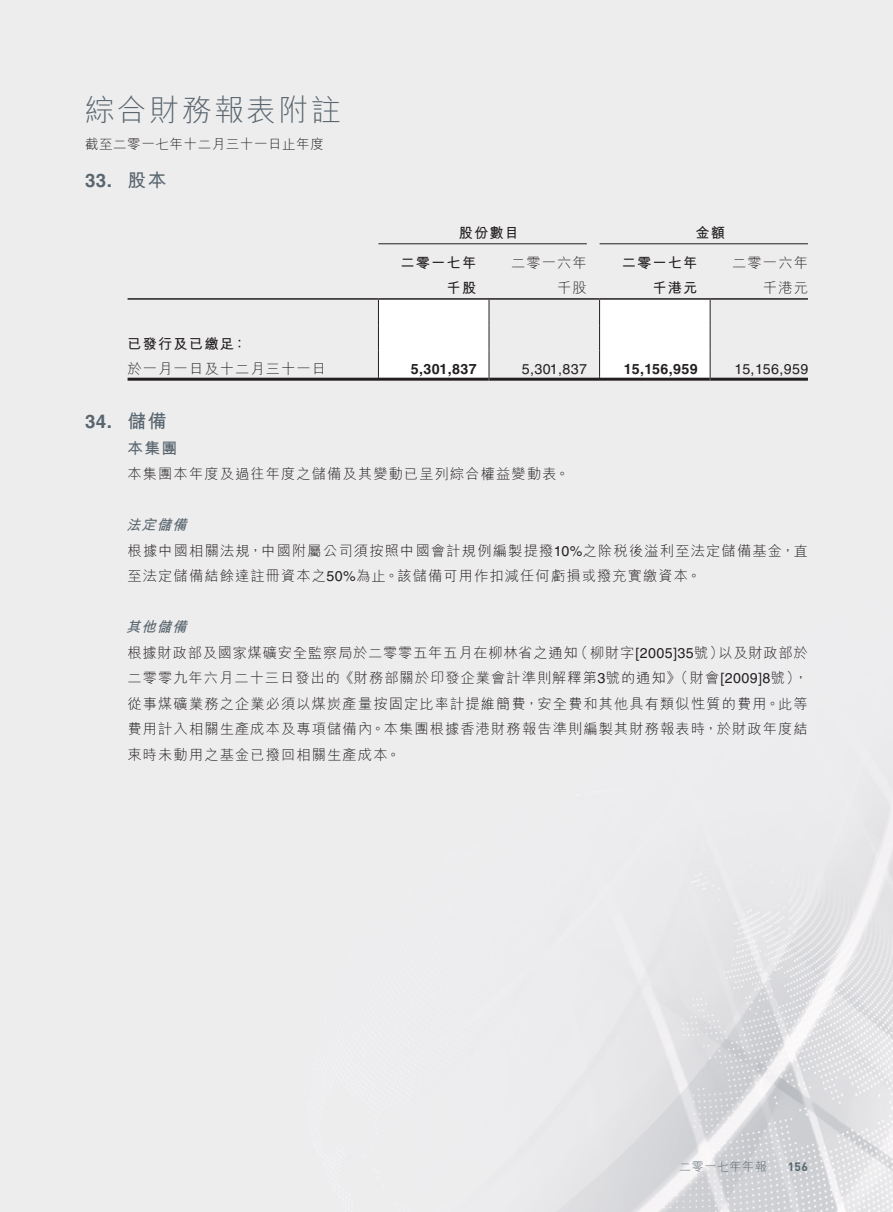
<style>
.page{position:relative;width:893px;height:1212px;background:#fff}
.page>*{position:absolute;margin:0;border:0;box-sizing:border-box;transform-origin:0 0}
.t1{font:300 30px "M Hei HK";letter-spacing:.075em;color:#59666f}
.Heading_1{font:700 18.75px "Helvetica LT Std";color:#59666f}
.Heading_1-2{font:700 18.75px "M Hei HK";color:#59666f}
.Heading_2{font:700 15.75px "M Hei HK";color:#59666f}
.Body_Text{font:300 14.25px/25.5px "M Hei HK";letter-spacing:.08em;color:#231f20}
.Body_Text-2{font:14.25px "Helvetica LT Std";letter-spacing:.03em;color:#231f20}
.Body_Text-3{font:700 14.25px "M Hei HK";letter-spacing:.08em;color:#231f20}
.Body_Text-4{font:700 14.25px "Helvetica LT Std";letter-spacing:.03em;color:#231f20}
.Heading_3{font:italic 700 14.25px "M Hei HK";color:#59666f}
.t2{font:300 13.5px "M Hei HK";letter-spacing:.045em;color:#231f20}
.t3{font:300 12px "M Hei HK";letter-spacing:.05em;color:#59666f}
.t4{font:700 12px "DIN";color:#59666f}
.s1{font-family:"Helvetica LT Std";font-weight:400}
.s2{font-family:"M Hei HK";font-weight:300}
</style>
<div class="page">
<div style="left:1px;top:0;width:892px;height:1212px;background:#eeedee"></div>
<img style="left:0;top:0;width:1px;height:1212px">
<svg style="left:378px;top:300px;width:333px;height:81px"></svg>
<hr style="left:378px;top:243px;width:209px;height:1px;background:#231f20">
<hr style="left:600px;top:243px;width:208px;height:1px;background:#231f20">
<hr style="left:128px;top:298px;width:250px;height:2px;background:#231f20">
<hr style="left:378px;top:298px;width:111px;height:2px;background:#231f20">
<hr style="left:489px;top:298px;width:111px;height:2px;background:#231f20">
<hr style="left:600px;top:298px;width:110px;height:2px;background:#231f20">
<hr style="left:710px;top:298px;width:98px;height:2px;background:#231f20">
<hr style="left:128px;top:378px;width:250px;height:3px;background:#231f20">
<hr style="left:379px;top:378px;width:110px;height:3px;background:#231f20">
<hr style="left:489px;top:378px;width:110px;height:3px;background:#231f20">
<hr style="left:600px;top:378px;width:110px;height:3px;background:#231f20">
<hr style="left:710px;top:378px;width:98px;height:3px;background:#231f20">
<h1 class="t1" style="left:85px;top:95px;width:257px">綜合財務報表附註</h1>
<p class="t2" style="left:85px;top:138px;width:240px">截至二零一七年十二月三十一日止年度</p>
<p class="Heading_1-2" style="left:128px;top:166px;width:40px">股本</p>
<p class="Heading_1" style="left:85px;top:169px;width:29px">33.</p>
<p class="Heading_1" style="left:85px;top:410px;width:29px">34.</p>
<p class="Body_Text-3" style="left:128px;top:333px;width:121px">已發行及已繳足：</p>
<p class="Body_Text" style="left:128px;top:356px;width:200px">於一月一日及十二月三十一日</p>
<p class="Heading_1-2" style="left:128px;top:408px;width:40px">儲備</p>
<p class="Body_Text-3" style="left:459px;top:222px;width:62px">股份數目</p>
<p class="Body_Text-3" style="left:695px;top:222px;width:31px">金額</p>
<p class="Body_Text-3" style="left:401px;top:252px;width:77px">二零一七年</p>
<p class="Body_Text" style="left:511px;top:250px;width:77px">二零一六年</p>
<p class="Body_Text-3" style="left:622px;top:252px;width:77px">二零一七年</p>
<p class="Body_Text" style="left:732px;top:250px;width:77px">二零一六年</p>
<p class="Body_Text-3" style="left:447px;top:278px;width:31px">千股</p>
<p class="Body_Text" style="left:557px;top:275px;width:31px">千股</p>
<p class="Body_Text-3" style="left:652px;top:278px;width:46px">千港元</p>
<p class="Body_Text" style="left:763px;top:275px;width:46px">千港元</p>
<p class="Body_Text-4" style="left:411px;top:361px;width:67px">5,301,837</p>
<p class="Body_Text-2" style="left:522px;top:361px;width:67px">5,301,837</p>
<p class="Body_Text-4" style="left:624px;top:361px;width:75px">15,156,959</p>
<p class="Body_Text-2" style="left:735px;top:361px;width:75px">15,156,959</p>
<p class="Heading_2" style="left:128px;top:436px;width:51px">本集團</p>
<p class="Body_Text" style="left:128px;top:461px;width:443px">本集團本年度及過往年度之儲備及其變動已呈列綜合權益變動表。</p>
<p class="Heading_3" style="left:126px;top:514px;width:67px">法定儲備</p>
<p class="Body_Text" style="left:128px;top:537px;width:682px">根據中國相關法規，中國附屬公司須按照中國會計規例編製提撥<span class="s1">10%</span>之除稅後溢利至法定儲備基金，直至法定儲備結餘達註冊資本之<span class="s1">50%</span>為止。該儲備可用作扣減任何虧損或撥充實繳資本。</p>
<p class="Heading_3" style="left:126px;top:616px;width:67px">其他儲備</p>
<p class="Body_Text" style="left:718px;top:639px;width:91px">以及財政部於</p>
<p class="Body_Text-2" style="left:574px;top:644px;width:151px"><span class="s2">（柳財字</span>[2005]35<span class="s2">號）</span></p>
<p class="Body_Text" style="left:128px;top:639px;width:682px">根據財政部及國家煤礦安全監察局於二零零五年五月在柳林省之通知<br>二零零九年六月二十三日發出的《財務部關於印發企業會計準則解釋第<span class="s1">3</span>號的通知》（財會<span class="s1">[2009</span> 號<span class="s1">8 ]</span> ，(從事煤礦業務之企業必須以煤炭產量按固定比率計提維簡費，安全費和其他具有類似性質的費用。此等費用計入相關生產成本及專項儲備內。本集團根據香港財務報告準則編製其財務報表時，於財政年度結束時未動用之基金已撥回相關生產成本。</p>
<p class="t3" style="left:679px;top:1161px;width:89px">二零一七年年報</p>
<p class="t4" style="left:788px;top:1159px;width:22px">156</p>
</div>
